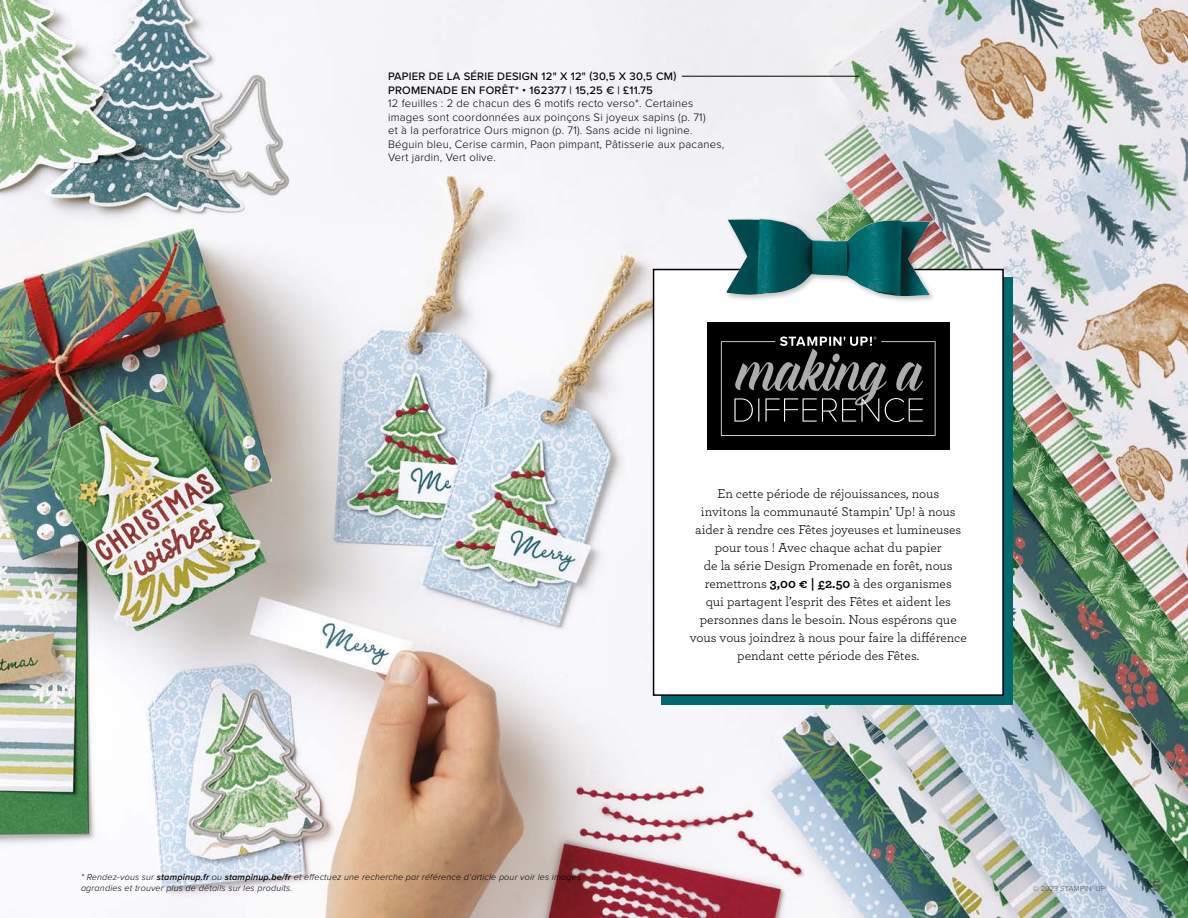
<style>
.page{position:relative;width:1188px;height:918px;background:#fff}
.page>*{position:absolute;margin:0;border:0;box-sizing:border-box;transform-origin:0 0}
.t1{font:600 15px "Proxima Nova";color:#525453}
.t2{font:13.5px/18px "Archer";color:#000;text-align:center}
.t3{font:300 11.25px/13.5px "Proxima Nova";letter-spacing:.02em;color:#000}
.t4{font:500 11.25px/13.5px "Proxima Nova";letter-spacing:.02em;color:#000}
.t5{font:italic 300 9px/10.8px "Proxima Nova";letter-spacing:.02em;color:#000}
.t6{font:300 7.5px "Proxima Nova";letter-spacing:.03em;color:#525453}
.s1{font-weight:600}
.s2{font-weight:700}
.s3{font-family:"Proxima Nova T";font-weight:100}
</style>
<div class="page">
<img style="left:0;top:0;width:1188px;height:918px">
<hr style="left:682px;top:76px;width:177px;height:1px;background:#000">
<div style="left:661px;top:277px;width:351px;height:427px;background:#00696d"></div>
<div style="left:654px;top:270px;width:349px;height:425px;background:#fff"></div>
<div style="left:653px;top:269px;width:351px;height:427px;border:2px solid #000"></div>
<div style="left:707px;top:323px;width:243px;height:127px;background:#000"></div>
<svg style="left:721px;top:337px;width:215px;height:99px"></svg>
<div style="left:724px;top:216px;width:212px;height:87px;background:#000;opacity:.25"></div>
<img style="left:728px;top:219px;width:32px;height:54px">
<p class="t4" style="left:388px;top:69px;width:290px">PAPIER DE LA SÉRIE DESIGN 12" X 12" (30,5 X 30,5 CM)<br>PROMENADE EN FORÊT* • 162377 | 15,25 € | £11.75</p>
<p class="t3" style="left:388px;top:96px;width:338px">12 feuilles : 2 de chacun des 6 motifs recto verso*. Certaines images sont coordonnées aux poinçons Si joyeux sapins (p. 71)<br>et à la perforatrice Ours mignon (p. 71). Sans acide ni lignine.<br>Béguin bleu, Cerise carmin, Paon pimpant, Pâtisserie aux pacanes, Vert jardin, Vert olive.</p>
<p class="t5" style="left:81px;top:871px;width:502px">* Rendez-vous sur <span class="s1">stampinup.fr</span> ou <span class="s1">stampinup.be/fr</span> et effectuez une recherche par référence d’article pour voir les images agrandies et trouver plus de détails sur les produits.</p>
<p class="t2" style="left:690px;top:484px;width:279px">En cette période de réjouissances, nous<br>invitons la communauté Stampin’ Up! à nous aider à rendre ces Fêtes joyeuses et lumineuses pour tous ! Avec chaque achat du papier<br>de la série Design Promenade en forêt, nous remettrons <span class="s2">3,00 € | £2.50</span> à des organismes<br>qui partagent l’esprit des Fêtes et aident les personnes dans le besoin. Nous espérons que vous vous joindrez à nous pour faire la différence pendant cette période des Fêtes.</p>
<p class="t6" style="left:1033px;top:883px;width:76px">© 2023 STAMPIN<span class="s3">'</span> UP!</p>
<p class="t1" style="left:1152px;top:875px;width:10px">5</p>
</div>
